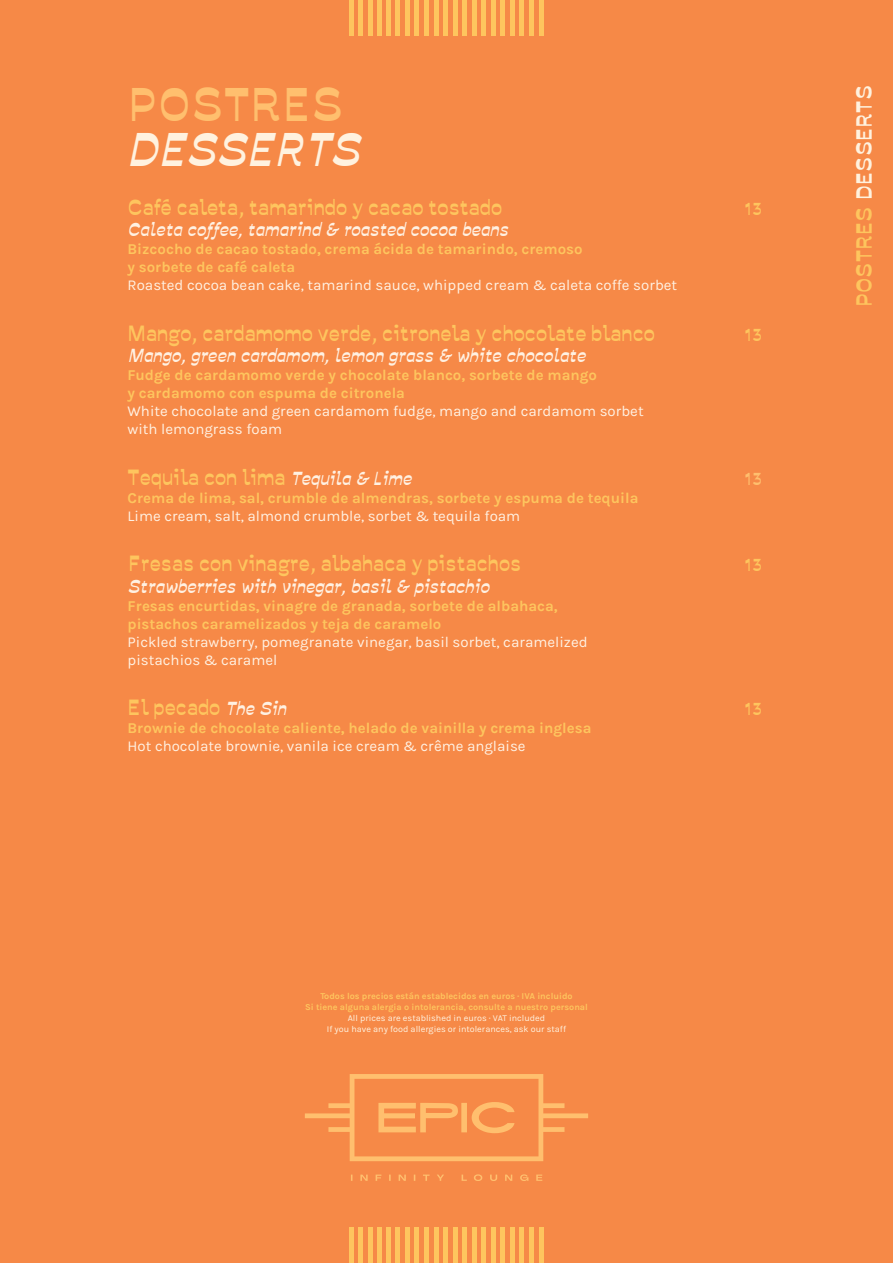
<style>
.page{position:relative;width:893px;height:1263px;background:#f68947}
.page>*{position:absolute;margin:0;border:0;box-sizing:border-box;transform-origin:0 0}
.t1{font:45px "Savate Italique";color:#fff2df}
.t2{font:45px "Savate";color:#ffbf6e}
.t3{font:21px "Savate";color:#fec55e}
.t4{font:21px "Savate";color:#fff2df}
.t5{font:18px "Savate Italique";color:#fff1e2}
.t6{font:16.5px "Savate";color:#fec55e}
.t7{font:16.5px "Savate";color:#ffbf6e}
.t8{font:700 15px/18px "Karla";color:#fec55e}
.t9{font:15px/18px "Karla";color:#fff1e2}
.t10{font:700 9px/10.8px "Karla";color:#fec55e;text-align:center}
.s1{font-family:"Savate Italique";font-size:18px;color:#fff1e2}
.s2{color:#fec55e}
.s3{font-family:"Kefa"}
.s4{font-weight:400;color:#fff2df}
.s5{font-family:"Kefa";font-weight:400;color:#fff2df}
</style>
<div class="page">
<svg style="left:305px;top:1074px;width:283px;height:107px"></svg>
<hr style="left:539px;top:0;width:4px;height:36px;background:#fec55e">
<div style="left:529px;top:0;width:5px;height:36px;background:#fec55e"></div>
<hr style="left:520px;top:0;width:4px;height:36px;background:#fec55e">
<div style="left:510px;top:0;width:5px;height:36px;background:#fec55e"></div>
<div style="left:500px;top:0;width:5px;height:36px;background:#fec55e"></div>
<div style="left:491px;top:0;width:5px;height:36px;background:#fec55e"></div>
<hr style="left:434px;top:0;width:4px;height:36px;background:#fec55e">
<div style="left:481px;top:0;width:5px;height:36px;background:#fec55e"></div>
<div style="left:424px;top:0;width:5px;height:36px;background:#fec55e"></div>
<div style="left:472px;top:0;width:5px;height:36px;background:#fec55e"></div>
<hr style="left:415px;top:0;width:4px;height:36px;background:#fec55e">
<div style="left:462px;top:0;width:5px;height:36px;background:#fec55e"></div>
<div style="left:405px;top:0;width:5px;height:36px;background:#fec55e"></div>
<div style="left:377px;top:0;width:5px;height:36px;background:#fec55e"></div>
<div style="left:453px;top:0;width:5px;height:36px;background:#fec55e"></div>
<div style="left:395px;top:0;width:5px;height:36px;background:#fec55e"></div>
<hr style="left:368px;top:0;width:4px;height:36px;background:#fec55e">
<div style="left:443px;top:0;width:5px;height:36px;background:#fec55e"></div>
<div style="left:386px;top:0;width:5px;height:36px;background:#fec55e"></div>
<div style="left:358px;top:0;width:5px;height:36px;background:#fec55e"></div>
<div style="left:349px;top:0;width:5px;height:36px;background:#fec55e"></div>
<hr style="left:539px;top:1227px;width:4px;height:36px;background:#fec55e">
<div style="left:529px;top:1227px;width:5px;height:36px;background:#fec55e"></div>
<hr style="left:520px;top:1227px;width:4px;height:36px;background:#fec55e">
<div style="left:510px;top:1227px;width:5px;height:36px;background:#fec55e"></div>
<div style="left:500px;top:1227px;width:5px;height:36px;background:#fec55e"></div>
<div style="left:491px;top:1227px;width:5px;height:36px;background:#fec55e"></div>
<hr style="left:434px;top:1227px;width:4px;height:36px;background:#fec55e">
<div style="left:481px;top:1227px;width:5px;height:36px;background:#fec55e"></div>
<div style="left:424px;top:1227px;width:5px;height:36px;background:#fec55e"></div>
<div style="left:472px;top:1227px;width:5px;height:36px;background:#fec55e"></div>
<hr style="left:415px;top:1227px;width:4px;height:36px;background:#fec55e">
<div style="left:462px;top:1227px;width:5px;height:36px;background:#fec55e"></div>
<div style="left:405px;top:1227px;width:5px;height:36px;background:#fec55e"></div>
<div style="left:377px;top:1227px;width:5px;height:36px;background:#fec55e"></div>
<div style="left:453px;top:1227px;width:5px;height:36px;background:#fec55e"></div>
<div style="left:395px;top:1227px;width:5px;height:36px;background:#fec55e"></div>
<hr style="left:368px;top:1227px;width:4px;height:36px;background:#fec55e">
<div style="left:443px;top:1227px;width:5px;height:36px;background:#fec55e"></div>
<div style="left:386px;top:1227px;width:5px;height:36px;background:#fec55e"></div>
<div style="left:358px;top:1227px;width:5px;height:36px;background:#fec55e"></div>
<div style="left:349px;top:1227px;width:5px;height:36px;background:#fec55e"></div>
<h1 class="t2" style="left:128px;top:76px;width:218px">POSTRES</h1>
<h1 class="t1" style="left:128px;top:121px;width:234px">DESSERTS</h1>
<h2 class="t3" style="left:128px;top:194px;width:376px">Café caleta, tamarindo y cacao tostado</h2>
<p class="t6" style="left:745px;top:198px;width:19px">13</p>
<p class="t5" style="left:128px;top:218px;width:382px">Caleta coffee, tamarind &amp; roasted cocoa beans</p>
<p class="t8" style="left:128px;top:240px;width:457px">Bizcocho de cacao tostado, crema ácida de tamarindo, cremoso y sorbete de café caleta</p>
<p class="t9" style="left:128px;top:277px;width:551px">Roasted cocoa bean cake, tamarind sauce, whipped cream &amp; caleta coffe sorbet</p>
<h2 class="t3" style="left:128px;top:320px;width:529px">Mango, cardamomo verde, citronela y chocolate blanco</h2>
<p class="t6" style="left:745px;top:324px;width:19px">13</p>
<p class="t5" style="left:128px;top:344px;width:459px">Mango, green cardamom, lemon grass &amp; white chocolate</p>
<p class="t8" style="left:128px;top:366px;width:471px">Fudge de cardamomo verde y chocolate blanco, sorbete de mango y cardamomo con espuma de citronela</p>
<p class="t9" style="left:128px;top:403px;width:518px">White chocolate and green cardamom fudge, mango and cardamom sorbet with lemongrass foam</p>
<h2 class="t3" style="left:128px;top:464px;width:286px">Tequila con lima <span class="s1">Tequila &amp; Lime</span></h2>
<p class="t7" style="left:745px;top:468px;width:19px">13</p>
<p class="t8" style="left:128px;top:489px;width:512px">Crema de lima, sal, crumble de almendras, sorbete y espuma de tequila</p>
<p class="t9" style="left:128px;top:507px;width:394px">Lime cream, salt, almond crumble, sorbet &amp; tequila foam</p>
<h2 class="t3" style="left:128px;top:550px;width:395px">Fresas con vinagre, albahaca y pistachos</h2>
<p class="t6" style="left:745px;top:555px;width:19px">13</p>
<p class="t5" style="left:128px;top:575px;width:363px">Strawberries with vinegar, basil &amp; pistachio</p>
<p class="t8" style="left:128px;top:597px;width:432px">Fresas encurtidas, vinagre de granada, sorbete de albahaca, pistachos caramelizados y teja de caramelo</p>
<p class="t9" style="left:128px;top:633px;width:462px">Pickled strawberry, pomegranate vinegar, basil sorbet, caramelized pistachios &amp; caramel</p>
<h2 class="t3" style="left:128px;top:694px;width:160px">El pecado <span class="s1">The Sin</span></h2>
<p class="t6" style="left:745px;top:699px;width:19px">13</p>
<p class="t8" style="left:128px;top:719px;width:465px">Brownie de chocolate caliente, helado de vainilla y crema inglesa</p>
<p class="t9" style="left:128px;top:737px;width:400px">Hot chocolate brownie, vanila ice cream &amp; crême anglaise</p>
<h2 class="t4" style="left:851px;top:307px;width:224px;rotate:-90deg"><span class="s2">POSTRES</span> DESSERTS</h2>
<p class="t10" style="left:305px;top:991px;width:284px">Todos los precios están establecidos en euros <span class="s3">·</span> IVA incluido<br>Si tiene alguna alergia o intolerancia, consulte a nuestro personal <span class="s4">All prices are established in euros</span> <span class="s5">·</span> <span class="s4">VAT included<br>If you have any food allergies or intolerances, ask our staff</span></p>
</div>
